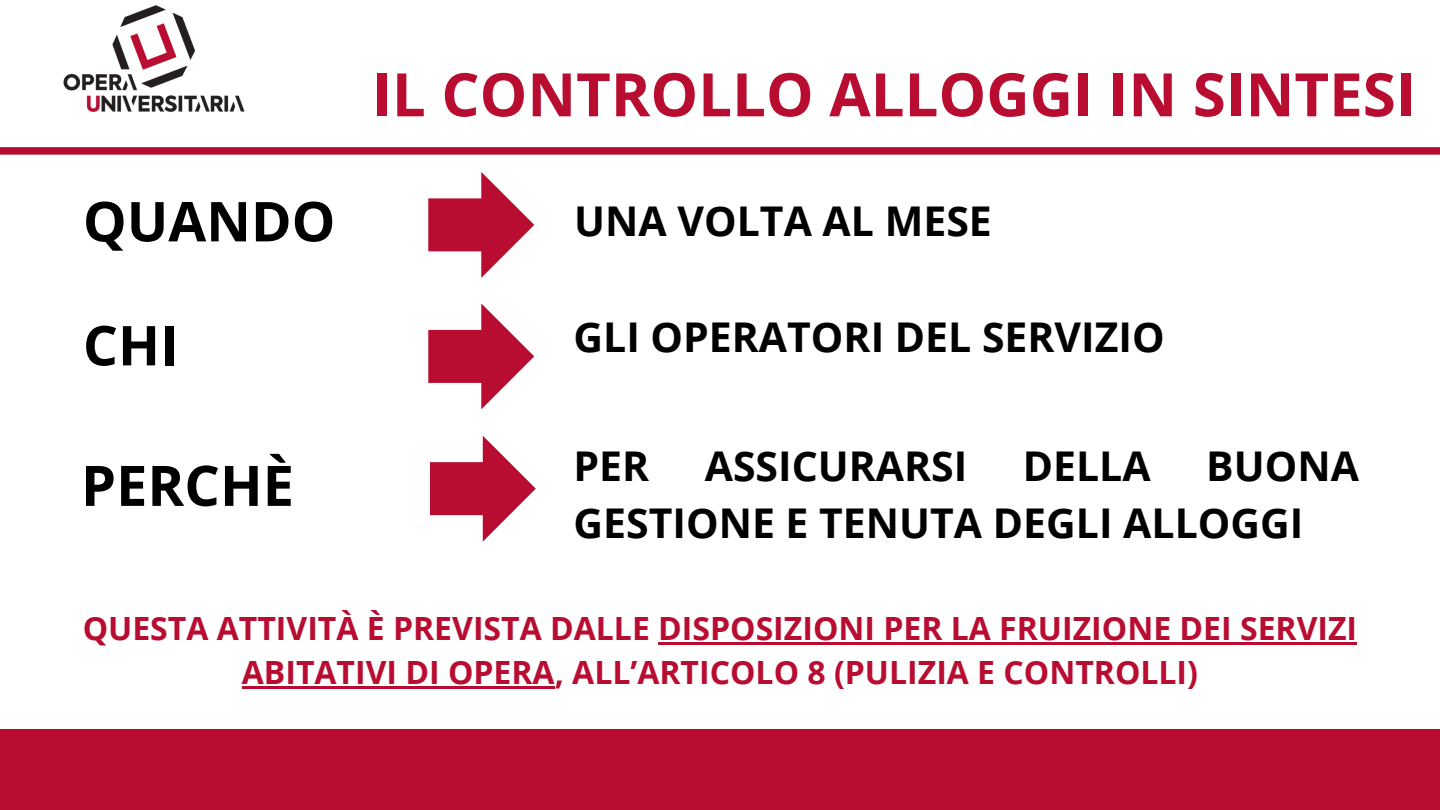
<style>
.page{position:relative;width:1440px;height:810px;background:#fff}
.page>*{position:absolute;margin:0;border:0;box-sizing:border-box;transform-origin:0 0}
.t1{font:700 60px "Open Sans";color:#b80c30}
.t2{font:700 55.9px "Open Sans";color:#000}
.t3{font:700 55px "Open Sans";color:#000}
.t4{font:700 41px/57px "Open Sans";color:#000}
.t5{font:700 32px/44.2px "Open Sans";color:#b80c30;text-align:center}
</style>
<div class="page">
<img style="left:63px;top:5px;width:182px;height:107px">
<div style="left:0;top:147px;width:1440px;height:8px;background:#b80c30"></div>
<div style="left:0;top:729px;width:1440px;height:81px;background:#b80c30"></div>
<svg style="left:428px;top:172px;width:106px;height:106px"></svg>
<svg style="left:428px;top:303px;width:106px;height:106px"></svg>
<svg style="left:430px;top:436px;width:106px;height:106px"></svg>
<hr style="left:658px;top:642px;width:699px;height:3px;background:#b80c30">
<hr style="left:242px;top:686px;width:313px;height:3px;background:#b80c30">
<p class="t1" style="left:372px;top:52px;width:1045px">IL CONTROLLO ALLOGGI IN SINTESI</p>
<h1 class="t3" style="left:83px;top:183px;width:254px">QUANDO</h1>
<p class="t4" style="left:574px;top:192px;width:419px">UNA VOLTA AL MESE</p>
<h1 class="t3" style="left:83px;top:307px;width:97px">CHI</h1>
<h2 class="t4" style="left:574px;top:308px;width:593px">GLI OPERATORI DEL SERVIZIO</h2>
<h2 class="t4" style="left:574px;top:437px;width:787px;text-indent:633px">BUONA<br>GESTIONE E TENUTA DEGLI ALLOGGI</h2>
<h1 class="t2" style="left:81px;top:446px;width:215px">PERCHÈ</h1>
<h2 class="t4" style="left:574px;top:437px;width:77px">PER</h2>
<h2 class="t4" style="left:705px;top:437px;width:264px">ASSICURARSI</h2>
<h2 class="t4" style="left:1023px;top:437px;width:129px">DELLA</h2>
<h1 class="t5" style="left:83px;top:605px;width:1276px">QUESTA ATTIVITÀ È PREVISTA DALLE DISPOSIZIONI PER LA FRUIZIONE DEI SERVIZI<br>ABITATIVI DI OPERA, ALL’ARTICOLO 8 (PULIZIA E CONTROLLI)</h1>
</div>
